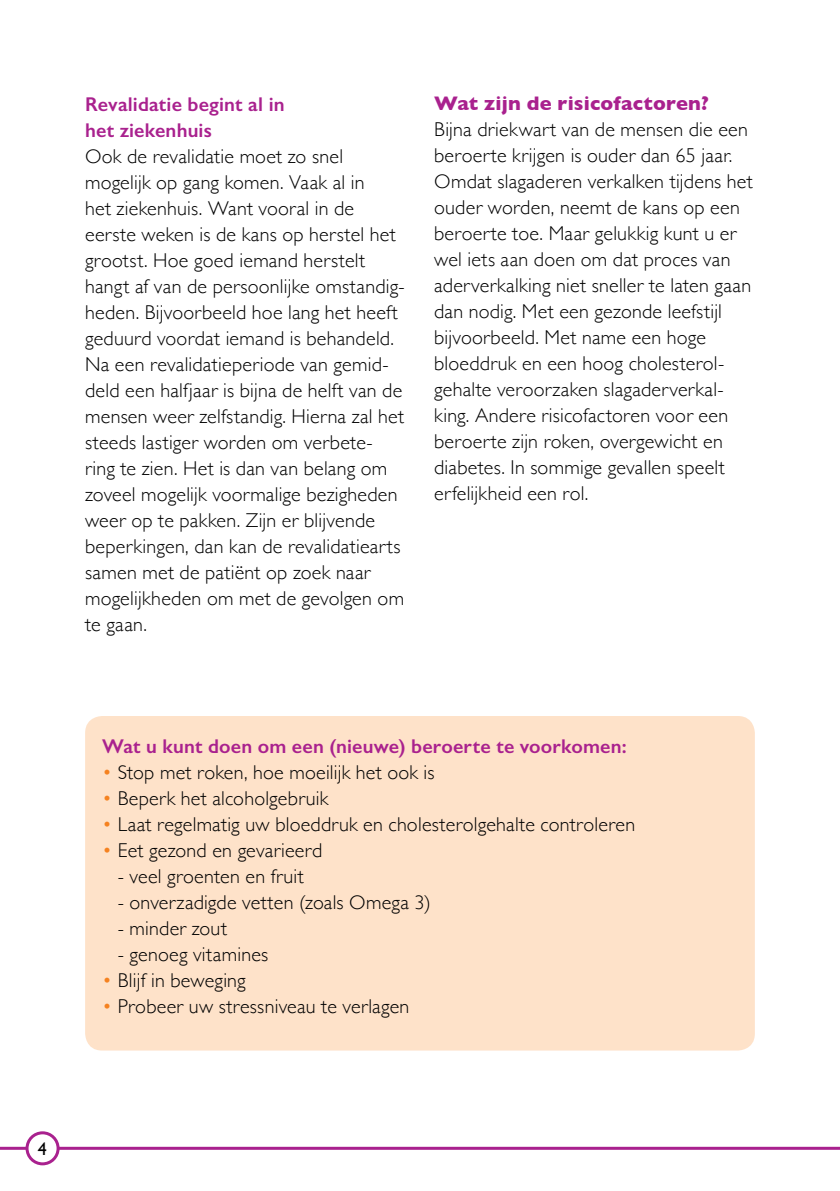
<style>
.page{position:relative;width:840px;height:1191px;background:#fff}
.page>*{position:absolute;margin:0;border:0;box-sizing:border-box;transform-origin:0 0}
.t1{font:300 20px/26px "Gill Sans";letter-spacing:.01em;color:#000}
.t2{font:600 20px/26px "Gill Sans";letter-spacing:.01em;color:#a9218e}
.t3{font:700 20px "Gill Sans";letter-spacing:.01em;color:#a9218e}
.t4{font:18px "Gill Sans";color:#000}
.s1{color:#f58220}
</style>
<div class="page">
<hr style="left:0;top:1146px;width:839px;height:3px;background:#a9218e">
<div style="left:27px;top:1132px;width:31px;height:31px;background:#fff;border-radius:50%"></div>
<div style="left:26px;top:1131px;width:34px;height:34px;border:3px solid #a9218e;border-radius:50%"></div>
<div style="left:85px;top:716px;width:669px;height:334px;background:#fee2c9;border-radius:17px"></div>
<p class="t2" style="left:85px;top:91px;width:201px">Revalidatie begint al in het ziekenhuis</p>
<p class="t1" style="left:85px;top:142px;width:321px">Ook de revalidatie moet zo snel mogelijk op gang komen. Vaak al in<br>het ziekenhuis. Want vooral in de eerste weken is de kans op herstel het grootst. Hoe goed iemand herstelt hangt af van de persoonlijke omstandig&shy;heden. Bijvoorbeeld hoe lang het heeft geduurd voordat iemand is behandeld.<br>Na een revalidatieperiode van gemid&shy;deld een halfjaar is bijna de helft van de mensen weer zelfstandig. Hierna zal het steeds lastiger worden om verbete&shy;ring te zien. Het is dan van belang om zoveel mogelijk voormalige bezigheden weer op te pakken. Zijn er blijvende beperkingen, dan kan de revalidatiearts samen met de patiënt op zoek naar mogelijkheden om met de gevolgen om te gaan.</p>
<p class="t3" style="left:434px;top:88px;width:276px">Wat zijn de risicofactoren?</p>
<p class="t1" style="left:434px;top:116px;width:320px">Bijna driekwart van de mensen die een beroerte krijgen is ouder dan 65 jaar.<br>Omdat slagaderen verkalken tijdens het ouder worden, neemt de kans op een beroerte toe. Maar gelukkig kunt u er wel iets aan doen om dat proces van aderverkalking niet sneller te laten gaan dan nodig. Met een gezonde leefstijl bijvoorbeeld. Met name een hoge bloeddruk en een hoog cholesterol&shy;gehalte veroorzaken slagaderverkal&shy;king. Andere risicofactoren voor een beroerte zijn roken, overgewicht en diabetes. In sommige gevallen speelt erfelijkheid een rol.</p>
<p class="t2" style="left:102px;top:733px;width:525px">Wat u kunt doen om een (nieuwe) beroerte te voorkomen:</p>
<p class="t1" style="left:102px;top:758px;width:334px"><span class="s1">•</span> Stop met roken, hoe moeilijk het ook is</p>
<p class="t1" style="left:102px;top:784px;width:227px"><span class="s1">•</span> Beperk het alcoholgebruik</p>
<p class="t1" style="left:102px;top:810px;width:534px"><span class="s1">•</span> Laat regelmatig uw bloeddruk en cholesterolgehalte controleren</p>
<p class="t1" style="left:102px;top:836px;width:221px"><span class="s1">•</span> Eet gezond en gevarieerd</p>
<p class="t1" style="left:118px;top:862px;width:187px">- veel groenten en fruit</p>
<p class="t1" style="left:118px;top:888px;width:314px">- onverzadigde vetten (zoals Omega 3)</p>
<p class="t1" style="left:118px;top:914px;width:111px">- minder zout</p>
<p class="t1" style="left:118px;top:940px;width:152px">- genoeg vitamines</p>
<p class="t1" style="left:102px;top:966px;width:145px"><span class="s1">•</span> Blijf in beweging</p>
<p class="t1" style="left:102px;top:992px;width:308px"><span class="s1">•</span> Probeer uw stressniveau te verlagen</p>
<p class="t4" style="left:38px;top:1137px;width:10px">4</p>
</div>
